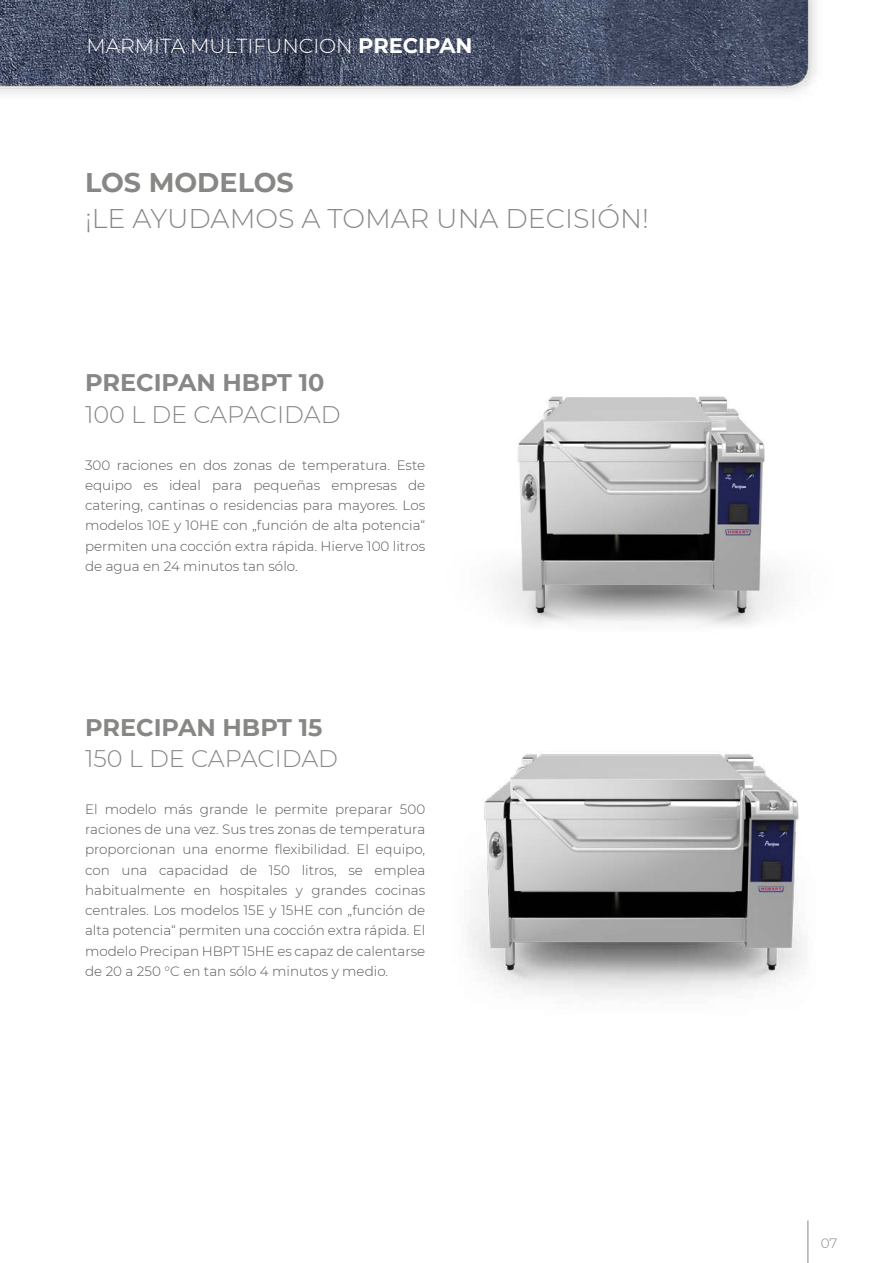
<style>
.page{position:relative;width:893px;height:1263px;background:#fff}
.page>*{position:absolute;margin:0;border:0;box-sizing:border-box;transform-origin:0 0}
.t1{font:300 27px "Montserrat";color:#878786}
.t2{font:700 27px "Montserrat";color:#878786}
.t3{font:300 24px "Montserrat";color:#878786}
.t4{font:700 24px "Montserrat";color:#878786}
.t5{font:300 20.25px "Montserrat";color:#fff}
.t6{font:300 13.5px/20.2px "Montserrat";color:#565656;text-align:justify}
.t7{font:300 13.5px "Montserrat";color:#878786}
.s1{font-weight:700;font-size:21px}
</style>
<div class="page">
<hr style="left:807px;top:1220px;width:1px;height:43px;background:#878786">
<img style="left:469px;top:751px;width:333px;height:245px">
<img style="left:496px;top:396px;width:286px;height:230px">
<img style="left:0;top:0;width:816px;height:94px">
<h3 class="t5" style="left:86px;top:32px;width:388px">MARMITA MULTIFUNCION <span class="s1">PRECIPAN</span></h3>
<h1 class="t2" style="left:85px;top:163px;width:210px">LOS MODELOS</h1>
<h1 class="t1" style="left:85px;top:200px;width:565px">¡LE AYUDAMOS A TOMAR UNA DECISIÓN!</h1>
<h2 class="t4" style="left:85px;top:365px;width:241px">PRECIPAN HBPT 10</h2>
<h2 class="t3" style="left:85px;top:398px;width:257px">100 L DE CAPACIDAD</h2>
<p class="t6" style="left:85px;top:454px;width:342px">300 raciones en dos zonas de temperatura. Este equipo es ideal para pequeñas empresas de catering, cantinas o residencias para mayores. Los modelos 10E y 10HE con „función de alta potencia“ permiten una cocción extra rápida. Hierve 100 litros de agua en 24 minutos tan sólo.</p>
<h2 class="t4" style="left:85px;top:710px;width:239px">PRECIPAN HBPT 15</h2>
<h2 class="t3" style="left:85px;top:742px;width:255px">150 L DE CAPACIDAD</h2>
<p class="t6" style="left:85px;top:798px;width:342px">El modelo más grande le permite preparar 500 raciones de una vez. Sus tres zonas de temperatura proporcionan una enorme flexibilidad. El equipo, con una capacidad de 150 litros, se emplea habitualmente en hospitales y grandes cocinas centrales. Los modelos 15E y 15HE con „función de alta potencia“ permiten una cocción extra rápida. El modelo Precipan HBPT 15HE es capaz de calentarse de 20 a 250 °C en tan sólo 4 minutos y medio.</p>
<p class="t7" style="left:821px;top:1234px;width:18px">07</p>
</div>
